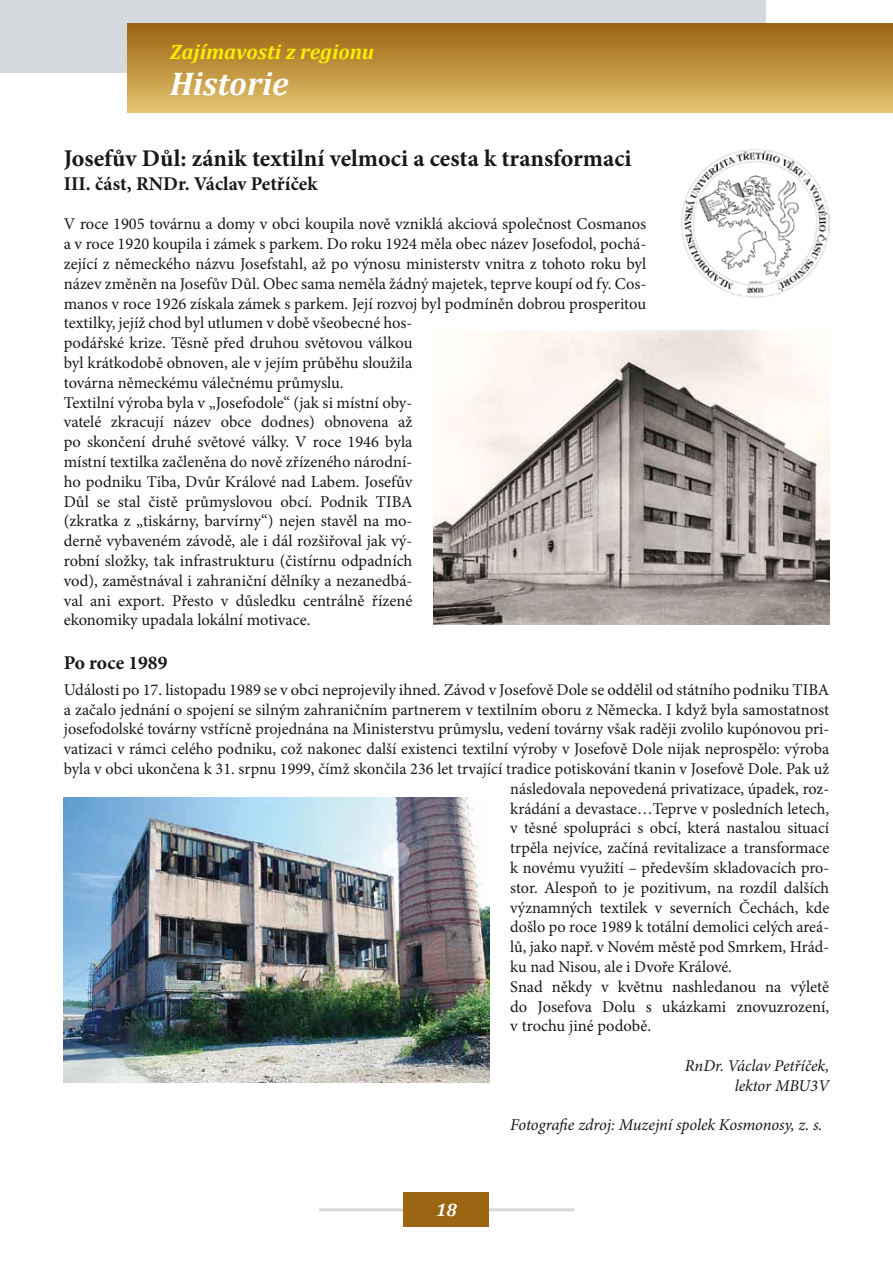
<style>
.page{position:relative;width:893px;height:1263px;background:#fff}
.page>*{position:absolute;margin:0;border:0;box-sizing:border-box;transform-origin:0 0}
.t1{font:italic 700 33px "Cambria";color:#fff}
.t2{font:700 24px "Minion Pro";color:#1a171c}
.t3{font:italic 700 21px "Cambria";color:#ffed00}
.t4{font:700 19.5px "Minion Pro";color:#1a171c}
.t5{font:italic 700 18px "Cambria";color:#fff}
.t6{font:16.5px/19.8px "Minion Pro";color:#1a171c}
.t7{font:italic 16.5px/19.8px "Minion Pro";letter-spacing:-.01em;color:#1a171c;text-align:right}
</style>
<div class="page">
<div style="left:0;top:0;width:765px;height:72px;background:#d4d9dd"></div>
<hr style="left:319px;top:1208px;width:255px;height:3px;background:#d4d9dd">
<div style="left:128px;top:23px;width:765px;height:90px;background:linear-gradient(to bottom,#9a630f,#e4c470)"></div>
<div style="left:404px;top:1193px;width:85px;height:34px;background:#9b6512"></div>
<img style="left:434px;top:331px;width:395px;height:293px">
<img style="left:64px;top:797px;width:425px;height:285px">
<img style="left:681px;top:149px;width:148px;height:149px">
<p class="t3" style="left:170px;top:37px;width:206px">Zajímavosti z regionu</p>
<h1 class="t1" style="left:170px;top:60px;width:120px">Historie</h1>
<h2 class="t2" style="left:64px;top:142px;width:569px">Josefův Důl: zánik textilní velmoci a cesta k transformaci</h2>
<p class="t4" style="left:64px;top:170px;width:255px">III. část, RNDr. Václav Petříček</p>
<p class="t6" style="left:64px;top:214px;width:584px">V roce 1905 továrnu a domy v obci koupila nově vzniklá akciová společnost Cosmanos a v roce 1920 koupila i zámek s parkem. Do roku 1924 měla obec název Josefodol, pochá&shy;zející z německého názvu Josefstahl, až po výnosu ministerstv vnitra z tohoto roku byl název změněn na Josefův Důl. Obec sama neměla žádný majetek, teprve koupí od fy. Cos&shy;manos v roce 1926 získala zámek s parkem. Její rozvoj byl podmíněn dobrou prosperitou textilky, jejíž chod byl utlumen v době všeobecné hos-<br>podářské krize. Těsně před druhou světovou válkou<br>byl krátkodobě obnoven, ale v jejím průběhu sloužila<br>továrna německému válečnému průmyslu.<br>Textilní výroba byla v „Josefodole“ (jak si místní oby-<br>vatelé zkracují název obce dodnes) obnovena až<br>po skončení druhé světové války. V roce 1946 byla<br>místní textilka začleněna do nově zřízeného národní-<br>ho podniku Tiba, Dvůr Králové nad Labem. Josefův<br>Důl se stal čistě průmyslovou obcí. Podnik TIBA<br>(zkratka z „tiskárny, barvírny“) nejen stavěl na mo-<br>derně vybaveném závodě, ale i dál rozšiřoval jak vý-<br>robní složky, tak infrastrukturu (čistírnu odpadních<br>vod), zaměstnával i zahraniční dělníky a nezanedbá-<br>val ani export. Přesto v důsledku centrálně řízené<br>ekonomiky upadala lokální motivace.</p>
<p class="t4" style="left:64px;top:648px;width:105px">Po roce 1989</p>
<p class="t6" style="left:64px;top:680px;width:767px">Události po 17. listopadu 1989 se v obci neprojevily ihned. Závod v Josefově Dole se oddělil od státního podniku TIBA</p>
<p class="t6" style="left:64px;top:699px;width:767px">a začalo jednání o spojení se silným zahraničním partnerem v textilním oboru z Německa. I když byla samostatnost</p>
<p class="t6" style="left:64px;top:719px;width:767px">josefodolské továrny vstřícně projednána na Ministerstvu průmyslu, vedení továrny však raději zvolilo kupónovou pri-</p>
<p class="t6" style="left:64px;top:739px;width:767px">vatizaci v rámci celého podniku, což nakonec další existenci textilní výroby v Josefově Dole nijak neprospělo: výroba</p>
<p class="t6" style="left:64px;top:759px;width:767px">byla v obci ukončena k 31. srpnu 1999, čímž skončila 236 let trvající tradice potiskování tkanin v Josefově Dole. Pak už</p>
<p class="t6" style="left:510px;top:779px;width:320px">následovala nepovedená privatizace, úpadek, roz-</p>
<p class="t6" style="left:510px;top:798px;width:320px">krádání a devastace…Teprve v posledních letech,</p>
<p class="t6" style="left:510px;top:818px;width:320px">v těsné spolupráci s obcí, která nastalou situací</p>
<p class="t6" style="left:510px;top:838px;width:320px">trpěla nejvíce, začíná revitalizace a transformace</p>
<p class="t6" style="left:510px;top:858px;width:320px">k novému využití – především skladovacích pro-</p>
<p class="t6" style="left:510px;top:878px;width:320px">stor. Alespoň to je pozitivum, na rozdíl dalších</p>
<p class="t6" style="left:510px;top:897px;width:320px">významných textilek v severních Čechách, kde</p>
<p class="t6" style="left:510px;top:917px;width:320px">došlo po roce 1989 k totální demolici celých areá-</p>
<p class="t6" style="left:510px;top:937px;width:320px">lů, jako např. v Novém městě pod Smrkem, Hrád-</p>
<p class="t6" style="left:510px;top:957px;width:223px">ku nad Nisou, ale i Dvoře Králové.</p>
<p class="t6" style="left:510px;top:977px;width:320px">Snad někdy v květnu nashledanou na výletě</p>
<p class="t6" style="left:510px;top:996px;width:320px">do Josefova Dolu s ukázkami znovuzrození,</p>
<p class="t6" style="left:510px;top:1016px;width:142px">v trochu jiné podobě.</p>
<p class="t7" style="left:685px;top:1056px;width:146px">RnDr. Václav Petříček, lektor MBU3V</p>
<p class="t7" style="left:510px;top:1115px;width:314px">Fotografie zdroj: Muzejní spolek Kosmonosy, z. s.</p>
<p class="t5" style="left:436px;top:1197px;width:22px">18</p>
</div>
